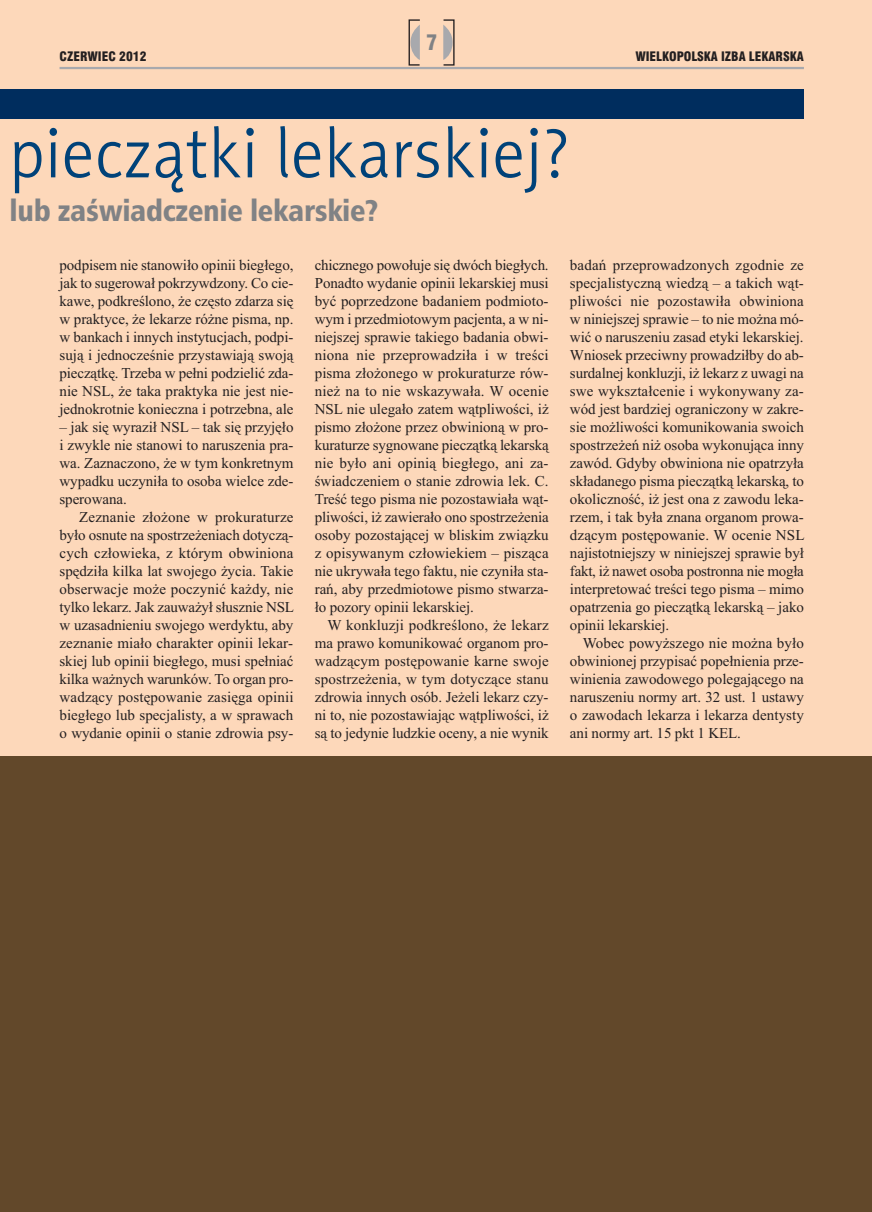
<style>
.page{position:relative;width:872px;height:1212px;background:#fff}
.page>*{position:absolute;margin:0;border:0;box-sizing:border-box;transform-origin:0 0}
.t1{font:70.5px "Naomi Sans EFNTT Light";letter-spacing:.005em;color:#004279;scale:.93 1}
.t2{font:30px "Humnst 777 Blk Cn EU";letter-spacing:-.01em;color:#808285}
.t3{font:21px "Swis 721 Blk Cn EU";color:#808285}
.t4{font:15px/18px "Times New Roman";letter-spacing:-.005em;color:#231f20;text-align:justify}
.t5{font:12.75px "Swis 721 Blk Cn EU";color:#231f20}
</style>
<div class="page">
<div style="left:0;top:483px;width:872px;height:729px;background:#62482a"></div>
<div style="left:0;top:0;width:872px;height:756px;background:#fdd8ba"></div>
<div style="left:0;top:89px;width:804px;height:30px;background:#002d5e"></div>
<svg style="left:408px;top:19px;width:46px;height:47px"></svg>
<hr style="left:60px;top:67px;width:744px;height:2px;background:#a8a9ad">
<h3 class="t3" style="left:426px;top:30px;width:13px">7</h3>
<p class="t5" style="left:60px;top:48px;width:88px">CZERWIEC 2012</p>
<p class="t5" style="left:635px;top:48px;width:170px">WIELKOPOLSKA IZBA LEKARSKA</p>
<h1 class="t1" style="left:9px;top:113px;width:605px">pieczątki lekarskiej?</h1>
<h2 class="t2" style="left:10px;top:191px;width:371px">lub zaświadczenie lekarskie?</h2>
<p class="t4" style="left:60px;top:256px;width:235px">podpisem nie stanowiło opinii biegłego, jak to sugerował pokrzywdzony. Co cie&shy;kawe, podkreślono, że często zdarza się w praktyce, że lekarze różne pisma, np. w bankach i innych instytucjach, podpi&shy;sują i jednocześnie przystawiają swoją pieczątkę. Trzeba w pełni podzielić zda&shy;nie NSL, że taka praktyka nie jest nie&shy;jednokrotnie konieczna i potrzebna, ale</p>
<p class="t4" style="left:60px;top:418px;width:235px">– jak się wyraził NSL – tak się przyjęło i zwykle nie stanowi to naruszenia pra&shy;wa. Zaznaczono, że w tym konkretnym wypadku uczyniła to osoba wielce zde&shy;sperowana.</p>
<p class="t4" style="left:60px;top:508px;width:236px;text-indent:20px">Zeznanie złożone w prokuraturze było osnute na spostrzeżeniach dotyczą&shy;cych człowieka, z którym obwiniona spędziła kilka lat swojego życia. Takie obserwacje może poczynić każdy, nie tylko lekarz. Jak zauważył słusznie NSL w uzasadnieniu swojego werdyktu, aby zeznanie miało charakter opinii lekar&shy;skiej lub opinii biegłego, musi spełniać kilka ważnych warunków. To organ pro&shy;wadzący postępowanie zasięga opinii biegłego lub specjalisty, a w sprawach o wydanie opinii o stanie zdrowia psy-</p>
<p class="t4" style="left:315px;top:256px;width:235px">chicznego powołuje się dwóch biegłych.<br>Ponadto wydanie opinii lekarskiej musi być poprzedzone badaniem podmioto&shy;wym i przedmiotowym pacjenta, a w ni&shy;niejszej sprawie takiego badania obwi&shy;niona nie przeprowadziła i w treści pisma złożonego w prokuraturze rów&shy;nież na to nie wskazywała. W ocenie NSL nie ulegało zatem wątpliwości, iż pismo złożone przez obwinioną w pro&shy;kuraturze sygnowane pieczątką lekarską nie było ani opinią biegłego, ani za&shy;świadczeniem o stanie zdrowia lek. C.<br>Treść tego pisma nie pozostawiała wąt&shy;pliwości, iż zawierało ono spostrzeżenia osoby pozostającej w bliskim związku z opisywanym człowiekiem – pisząca nie ukrywała tego faktu, nie czyniła sta&shy;rań, aby przedmiotowe pismo stwarza&shy;ło pozory opinii lekarskiej.</p>
<p class="t4" style="left:315px;top:616px;width:235px;text-indent:13px">W konkluzji podkreślono, że lekarz ma prawo komunikować organom pro&shy;wadzącym postępowanie karne swoje spostrzeżenia, w tym dotyczące stanu zdrowia innych osób. Jeżeli lekarz czy&shy;ni to, nie pozostawiając wątpliwości, iż są to jedynie ludzkie oceny, a nie wynik</p>
<p class="t4" style="left:570px;top:256px;width:236px">badań przeprowadzonych zgodnie ze specjalistyczną wiedzą – a takich wąt&shy;pliwości nie pozostawiła obwiniona w niniejszej sprawie – to nie można mó&shy;wić o naruszeniu zasad etyki lekarskiej.<br>Wniosek przeciwny prowadziłby do ab&shy;surdalnej konkluzji, iż lekarz z uwagi na swe wykształcenie i wykonywany za&shy;wód jest bardziej ograniczony w zakre&shy;sie możliwości komunikowania swoich spostrzeżeń niż osoba wykonująca inny zawód. Gdyby obwiniona nie opatrzyła składanego pisma pieczątką lekarską, to okoliczność, iż jest ona z zawodu leka&shy;rzem, i tak była znana organom prowa&shy;dzącym postępowanie. W ocenie NSL najistotniejszy w niniejszej sprawie był fakt, iż nawet osoba postronna nie mogła interpretować treści tego pisma – mimo opatrzenia go pieczątką lekarską – jako opinii lekarskiej.</p>
<p class="t4" style="left:570px;top:634px;width:235px;text-indent:13px">Wobec powyższego nie można było obwinionej przypisać popełnienia prze&shy;winienia zawodowego polegającego na naruszeniu normy art. 32 ust. 1 ustawy o zawodach lekarza i lekarza dentysty ani normy art. 15 pkt 1 KEL.</p>
</div>
